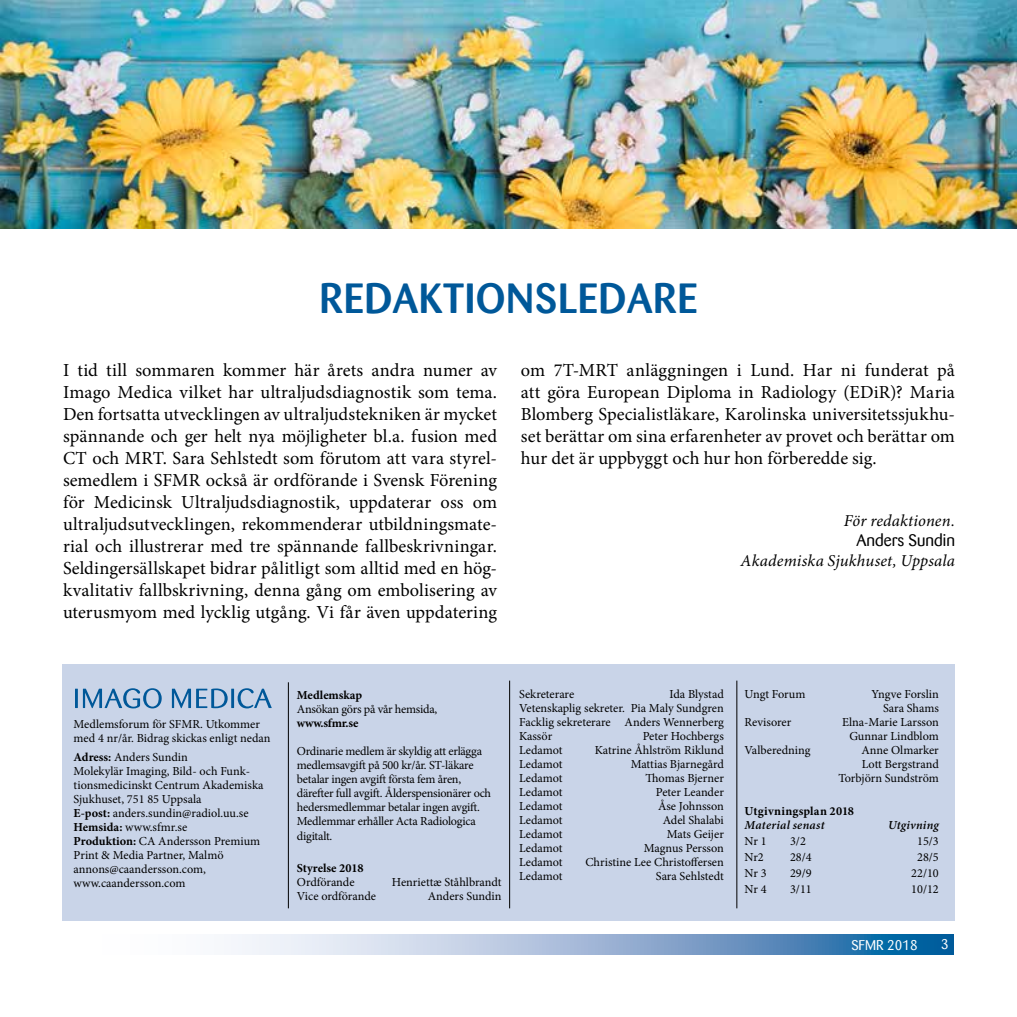
<style>
.page{position:relative;width:1017px;height:1017px;background:#fff}
.page>*{position:absolute;margin:0;border:0;box-sizing:border-box;transform-origin:0 0}
.t1{font:500 42px "Barmeno";letter-spacing:.015em;color:#005899}
.t2{font:18.38px/22.1px "Minion Pro";color:#000;text-align:justify}
.t3{font:italic 16.62px "Minion Pro";letter-spacing:.01em;color:#000}
.t4{font:16.62px "Barmeno";color:#000}
.t5{font:14px "Barmeno";color:#fff}
.t6{font:12.25px/14px "Minion Pro";letter-spacing:-.005em;color:#000}
.t7{font:700 12.25px "Minion Pro";color:#000}
.t8{font:12.25px "Minion Pro";letter-spacing:-.025em;color:#000}
.t9{font:italic 600 12.25px "Minion Pro";letter-spacing:.02em;color:#000}
.s1{font-weight:700}
</style>
<div class="page">
<div style="left:62px;top:664px;width:893px;height:257px;background:#c9d4e8"></div>
<hr style="left:288px;top:682px;width:1px;height:226px;background:#000">
<hr style="left:509px;top:681px;width:1px;height:227px;background:#000">
<hr style="left:736px;top:681px;width:1px;height:227px;background:#000">
<svg style="left:75px;top:688px;width:197px;height:20px"></svg>
<img style="left:0;top:0;width:1017px;height:228px">
<svg style="left:231px;top:934px;width:723px;height:20px;background:#90b1d2"></svg>
<h1 class="t1" style="left:319px;top:274px;width:380px">REDAKTIONSLEDARE</h1>
<p class="t2" style="left:63px;top:359px;width:436px">I tid till sommaren kommer här årets andra numer av Imago Medica vilket har ultraljudsdiagnostik som tema.<br>Den fortsatta utvecklingen av ultraljudstekniken är mycket spännande och ger helt nya möjligheter bl.a. fusion med CT och MRT. Sara Sehlstedt som förutom att vara styrel&shy;semedlem i SFMR också är ordförande i Svensk Förening för Medicinsk Ultraljudsdiagnostik, uppdaterar oss om ultraljudsutvecklingen, rekommenderar utbildningsmate&shy;rial och illustrerar med tre spännande fallbeskrivningar.<br>Seldingersällskapet bidrar pålitligt som alltid med en hög&shy;kvalitativ fallbskrivning, denna gång om embolisering av uterusmyom med lycklig utgång. Vi får även uppdatering</p>
<p class="t2" style="left:521px;top:359px;width:436px">om 7T-MRT anläggningen i Lund. Har ni funderat på att göra European Diploma in Radiology (EDiR)? Maria Blomberg Specialistläkare, Karolinska universitetssjukhu&shy;set berättar om sina erfarenheter av provet och berättar om hur det är uppbyggt och hur hon förberedde sig.</p>
<h3 class="t3" style="left:844px;top:510px;width:113px">För redaktionen.</h3>
<h3 class="t4" style="left:857px;top:530px;width:100px">Anders Sundin</h3>
<h3 class="t3" style="left:740px;top:550px;width:216px">Akademiska Sjukhuset, Uppsala</h3>
<p class="t6" style="left:74px;top:718px;width:198px">Medlemsforum för SFMR. Utkommer med 4 nr/år. Bidrag skickas enligt nedan</p>
<p class="t6" style="left:74px;top:751px;width:191px"><span class="s1">Adress:</span> Anders Sundin<br>Molekylär Imaging, Bild- och Funk&shy;tionsmedicinskt Centrum Akademiska<br>Sjukhuset, 751 85 Uppsala<br><span class="s1">E-post:</span> anders.sundin@radiol.uu.se<br><span class="s1">Hemsida:</span> www.sfmr.se<br><span class="s1">Produktion:</span> CA Andersson Premium<br>Print &amp; Media Partner, Malmö annons@caandersson.com, www.caandersson.com</p>
<p class="t7" style="left:297px;top:688px;width:67px">Medlemskap</p>
<p class="t8" style="left:297px;top:701px;width:142px">Ansökan görs på vår hemsida,</p>
<p class="t7" style="left:297px;top:716px;width:63px">www.sfmr.se</p>
<p class="t6" style="left:297px;top:745px;width:196px">Ordinarie medlem är skyldig att erlägga medlemsavgift på 500 kr/år. ST-läkare betalar ingen avgift första fem åren, därefter full avgift. Ålderspensionärer och hedersmedlemmar betalar ingen avgift.<br>Medlemmar erhåller Acta Radiologica digitalt.</p>
<p class="t7" style="left:297px;top:861px;width:68px">Styrelse 2018</p>
<p class="t6" style="left:297px;top:876px;width:59px">Ordförande</p>
<p class="t6" style="left:392px;top:876px;width:111px">Henriettæ Ståhlbrandt</p>
<p class="t6" style="left:297px;top:890px;width:81px">Vice ordförande</p>
<p class="t6" style="left:428px;top:890px;width:75px">Anders Sundin</p>
<p class="t6" style="left:519px;top:687px;width:206px;text-align:justify;text-indent:150px">Ida Blystad Vetenskaplig sekreter. Pia Maly Sundgren Facklig sekreterare Anders Wennerberg Kassör</p>
<p class="t6" style="left:519px;top:687px;width:57px">Sekreterare</p>
<p class="t6" style="left:643px;top:729px;width:83px">Peter Hochbergs</p>
<p class="t6" style="left:519px;top:743px;width:45px">Ledamot</p>
<p class="t6" style="left:595px;top:743px;width:131px">Katrine Åhlström Riklund</p>
<p class="t6" style="left:519px;top:757px;width:45px">Ledamot</p>
<p class="t6" style="left:631px;top:757px;width:95px">Mattias Bjarnegård</p>
<p class="t6" style="left:519px;top:771px;width:45px">Ledamot</p>
<p class="t6" style="left:646px;top:771px;width:80px">Thomas Bjerner</p>
<p class="t6" style="left:519px;top:785px;width:45px">Ledamot</p>
<p class="t6" style="left:656px;top:785px;width:70px">Peter Leander</p>
<p class="t6" style="left:519px;top:799px;width:45px">Ledamot</p>
<p class="t6" style="left:658px;top:799px;width:67px">Åse Johnsson</p>
<p class="t6" style="left:519px;top:813px;width:45px">Ledamot</p>
<p class="t6" style="left:663px;top:813px;width:63px">Adel Shalabi</p>
<p class="t6" style="left:519px;top:827px;width:45px">Ledamot</p>
<p class="t6" style="left:667px;top:827px;width:59px">Mats Geijer</p>
<p class="t6" style="left:519px;top:841px;width:45px">Ledamot</p>
<p class="t6" style="left:644px;top:841px;width:82px">Magnus Persson</p>
<p class="t6" style="left:519px;top:855px;width:45px">Ledamot</p>
<p class="t6" style="left:585px;top:855px;width:140px">Christine Lee Christoffersen</p>
<p class="t6" style="left:519px;top:869px;width:45px">Ledamot</p>
<p class="t6" style="left:656px;top:869px;width:69px">Sara Sehlstedt</p>
<p class="t6" style="left:745px;top:687px;width:62px">Ungt Forum</p>
<p class="t6" style="left:872px;top:687px;width:69px;text-align:right">Yngve Forslin<br>Sara Shams</p>
<p class="t6" style="left:745px;top:715px;width:48px">Revisorer</p>
<p class="t6" style="left:842px;top:715px;width:98px;text-align:center">Elna-Marie Larsson<br>Gunnar Lindblom</p>
<p class="t6" style="left:745px;top:743px;width:67px">Valberedning</p>
<p class="t6" style="left:838px;top:743px;width:102px;text-align:right">Anne Olmarker<br>Lott Bergstrand<br>Torbjörn Sundström</p>
<p class="t7" style="left:745px;top:804px;width:111px">Utgivningsplan 2018</p>
<p class="t9" style="left:745px;top:818px;width:82px">Material senast</p>
<p class="t9" style="left:888px;top:818px;width:52px">Utgivning</p>
<p class="t6" style="left:745px;top:834px;width:24px">Nr 1</p>
<p class="t6" style="left:790px;top:834px;width:17px">3/2</p>
<p class="t6" style="left:917px;top:834px;width:23px">15/3</p>
<p class="t6" style="left:745px;top:850px;width:21px">Nr2</p>
<p class="t6" style="left:790px;top:850px;width:23px">28/4</p>
<p class="t6" style="left:917px;top:850px;width:23px">28/5</p>
<p class="t6" style="left:745px;top:866px;width:24px">Nr 3</p>
<p class="t6" style="left:790px;top:866px;width:23px">29/9</p>
<p class="t6" style="left:911px;top:866px;width:29px">22/10</p>
<p class="t6" style="left:745px;top:882px;width:24px">Nr 4</p>
<p class="t6" style="left:790px;top:882px;width:23px">3/11</p>
<p class="t6" style="left:911px;top:882px;width:29px">10/12</p>
<p class="t5" style="left:851px;top:937px;width:68px">SFMR 2018</p>
<p class="t5" style="left:941px;top:936px;width:9px">3</p>
</div>
